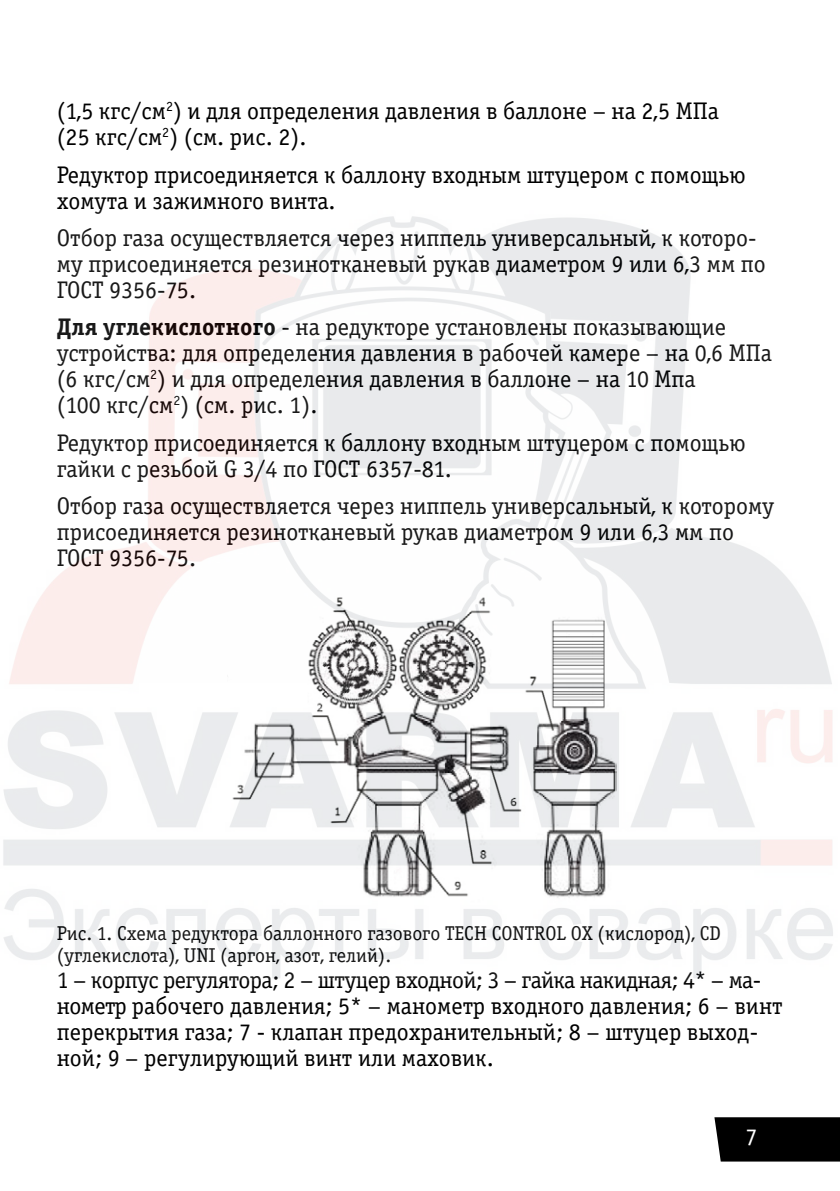
<style>
.page{position:relative;width:840px;height:1191px;background:#fff}
.page>*{position:absolute;margin:0;border:0;box-sizing:border-box;transform-origin:0 0}
.t1{font:24px/26px "Officina Serif Book C";color:#000}
.t2{font:24px "Officina Serif Book C";color:#fff}
.t3{font:20px/22px "Officina Serif Book C";color:#000}
.s1{font-family:"Officina Serif Bold C"}
</style>
<div class="page">
<div style="left:714px;top:1117px;width:125px;height:44px;background:#000"></div>
<img style="left:3px;top:216px;width:830px;height:762px">
<p class="t1" style="left:57px;top:99px;width:663px">(1,5 кгс/см<sup>2</sup>) и для определения давления в баллоне – на 2,5 МПа (25 кгс/см<sup>2</sup>) (см. рис. 2).</p>
<p class="t1" style="left:57px;top:162px;width:690px">Редуктор присоединяется к баллону входным штуцером с помощью хомута и зажимного винта.</p>
<p class="t1" style="left:57px;top:225px;width:710px">Отбор газа осуществляется через ниппель универсальный, к которо&shy;му присоединяется резинотканевый рукав диаметром 9 или 6,3 мм по<br>ГОСТ 9356-75.</p>
<p class="t1" style="left:57px;top:315px;width:716px"><span class="s1">Для углекислотного</span> - на редукторе установлены показывающие устройства: для определения давления в рабочей камере – на 0,6 МПа (6 кгс/см<sup>2</sup>) и для определения давления в баллоне – на 10 Мпа<br>(100 кгс/см<sup>2</sup>) (см. рис. 1).</p>
<p class="t1" style="left:57px;top:430px;width:690px">Редуктор присоединяется к баллону входным штуцером с помощью гайки с резьбой G 3/4 по ГОСТ 6357-81.</p>
<p class="t1" style="left:57px;top:493px;width:718px">Отбор газа осуществляется через ниппель универсальный, к которому присоединяется резинотканевый рукав диаметром 9 или 6,3 мм по<br>ГОСТ 9356-75.</p>
<p class="t3" style="left:57px;top:923px;width:665px">Рис. 1. Схема редуктора баллонного газового TECH CONTROL OX (кислород), CD (углекислота), UNI (аргон, азот, гелий).</p>
<p class="t1" style="left:57px;top:967px;width:727px">1 – корпус регулятора; 2 – штуцер входной; 3 – гайка накидная; 4* – ма&shy;нометр рабочего давления; 5* – манометр входного давления; 6 – винт перекрытия газа; 7 - клапан предохранительный; 8 – штуцер выход&shy;ной; 9 – регулирующий винт или маховик.</p>
<p class="t2" style="left:745px;top:1124px;width:13px">7</p>
</div>
